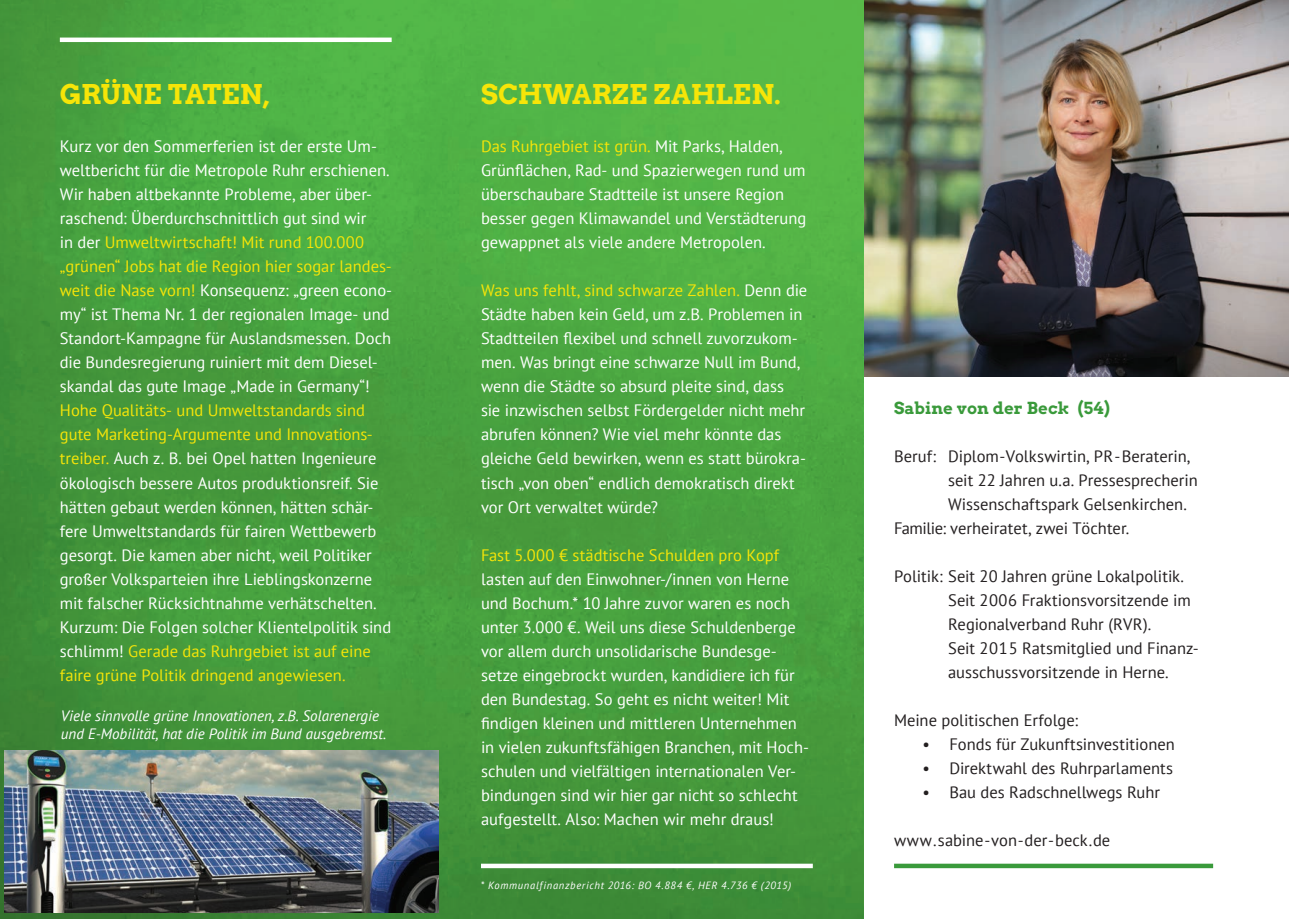
<style>
.page{position:relative;width:1289px;height:919px;background:#fff}
.page>*{position:absolute;margin:0;border:0;box-sizing:border-box;transform-origin:0 0}
.t1{font:27px "Arvo Gruen";letter-spacing:-.005em;color:#f6e508}
.t2{font:16.5px/24px "PT Sans";color:#fff}
.t3{font:16.5px/24px "PT Sans";color:#231f20}
.t4{font:16.5px "PT Sans";color:#f6e508}
.t5{font:16.5px "Arvo Gruen";letter-spacing:.005em;color:#3a9a3b}
.t6{font:italic 15px/18px "PT Sans";color:#fff}
.t7{font:italic 10.5px "PT Sans";letter-spacing:.065em;color:#fff}
.s1{color:#f6e508}
</style>
<div class="page">
<img style="left:863px;top:0;width:425px;height:376px">
<img style="left:0;top:0;width:863px;height:918px">
<img style="left:4px;top:750px;width:434px;height:162px">
<hr style="left:60px;top:38px;width:331px;height:4px;background:#fff">
<div style="left:481px;top:863px;width:331px;height:5px;background:#fff"></div>
<div style="left:894px;top:863px;width:319px;height:5px;background:#3a9a3b"></div>
<h1 class="t1" style="left:60px;top:76px;width:211px">GRÜNE TATEN,</h1>
<p class="t2" style="left:60px;top:134px;width:334px">Kurz vor den Sommerferien ist der erste Um&shy;weltbericht für die Metropole Ruhr erschienen.<br>Wir haben altbekannte Probleme, aber über&shy;raschend: Überdurchschnittlich gut sind wir<br>in der <span class="s1">Umweltwirtschaft! Mit rund 100.000 „grünen“ Jobs hat die Region hier sogar landes&shy;weit die Nase vorn!</span> Konsequenz: „green econo&shy;my“ ist Thema Nr. 1 der regionalen Image- und Standort-Kampagne für Auslandsmessen. Doch die Bundesregierung ruiniert mit dem Diesel&shy;skandal das gute Image „Made in Germany“!</p>
<p class="t2" style="left:60px;top:398px;width:333px"><span class="s1">Hohe Qualitäts- und Umweltstandards sind gute Marketing-Argumente und Innovations&shy;treiber.</span> Auch z. B. bei Opel hatten Ingenieure ökologisch bessere Autos produktionsreif. Sie hätten gebaut werden können, hätten schär&shy;fere Umweltstandards für fairen Wettbewerb gesorgt. Die kamen aber nicht, weil Politiker großer Volksparteien ihre Lieblingskonzerne mit falscher Rücksichtnahme verhätschelten.<br>Kurzum: Die Folgen solcher Klientelpolitik sind schlimm! <span class="s1">Gerade das Ruhrgebiet ist auf eine faire grüne Politik dringend angewiesen.</span></p>
<p class="t5" style="left:894px;top:396px;width:217px">Sabine von der Beck (54)</p>
<h1 class="t1" style="left:481px;top:76px;width:302px">SCHWARZE ZAHLEN.</h1>
<p class="t2" style="left:481px;top:134px;width:327px"><span class="s1">Das Ruhrgebiet ist grün.</span> Mit Parks, Halden, Grünflächen, Rad- und Spazierwegen rund um überschaubare Stadtteile ist unsere Region besser gegen Klimawandel und Verstädterung gewappnet als viele andere Metropolen.</p>
<p class="t2" style="left:481px;top:278px;width:328px"><span class="s1">Was uns fehlt, sind schwarze Zahlen.</span> Denn die Städte haben kein Geld, um z.B. Problemen in Stadtteilen flexibel und schnell zuvorzukom&shy;men. Was bringt eine schwarze Null im Bund, wenn die Städte so absurd pleite sind, dass sie inzwischen selbst Fördergelder nicht mehr abrufen können? Wie viel mehr könnte das gleiche Geld bewirken, wenn es statt bürokra&shy;tisch „von oben“ endlich demokratisch direkt vor Ort verwaltet würde?</p>
<p class="t4" style="left:481px;top:544px;width:300px">Fast 5.000 € städtische Schulden pro Kopf</p>
<p class="t2" style="left:481px;top:566px;width:329px">lasten auf den Einwohner-/innen von Herne und Bochum.* 10 Jahre zuvor waren es noch unter 3.000 €. Weil uns diese Schuldenberge vor allem durch unsolidarische Bundesge&shy;setze eingebrockt wurden, kandidiere ich für den Bundestag. So geht es nicht weiter! Mit findigen kleinen und mittleren Unternehmen in vielen zukunftsfähigen Branchen, mit Hoch&shy;schulen und vielfältigen internationalen Ver&shy;bindungen sind wir hier gar nicht so schlecht aufgestellt. Also: Machen wir mehr draus!</p>
<p class="t3" style="left:894px;top:443px;width:297px">Beruf: Diplom-Volkswirtin, PR-Beraterin,</p>
<p class="t3" style="left:948px;top:467px;width:251px">seit 22 Jahren u.a. Pressesprecherin</p>
<p class="t3" style="left:948px;top:491px;width:240px">Wissenschaftspark Gelsenkirchen.</p>
<p class="t3" style="left:894px;top:515px;width:237px">Familie: verheiratet, zwei Töchter.</p>
<p class="t3" style="left:948px;top:563px;width:252px;text-indent:-54px">Politik: Seit 20 Jahren grüne Lokalpolitik.<br>Seit 2006 Fraktionsvorsitzende im Regionalverband Ruhr (RVR).<br>Seit 2015 Ratsmitglied und Finanz&shy;ausschussvorsitzende in Herne.</p>
<p class="t3" style="left:894px;top:707px;width:186px">Meine politischen Erfolge:</p>
<p class="t3" style="left:922px;top:731px;width:254px">• Fonds für Zukunftsinvestitionen</p>
<p class="t3" style="left:922px;top:755px;width:252px">• Direktwahl des Ruhrparlaments</p>
<p class="t3" style="left:922px;top:779px;width:239px">• Bau des Radschnellwegs Ruhr</p>
<p class="t3" style="left:894px;top:827px;width:218px">www.sabine-von-der-beck.de</p>
<p class="t6" style="left:61px;top:706px;width:327px">Viele sinnvolle grüne Innovationen, z.B. Solarenergie und E-Mobilität, hat die Politik im Bund ausgebremst.</p>
<p class="t7" style="left:480px;top:878px;width:312px">* Kommunalfinanzbericht 2016: BO 4.884 €, HER 4.736 € (2015)</p>
</div>
